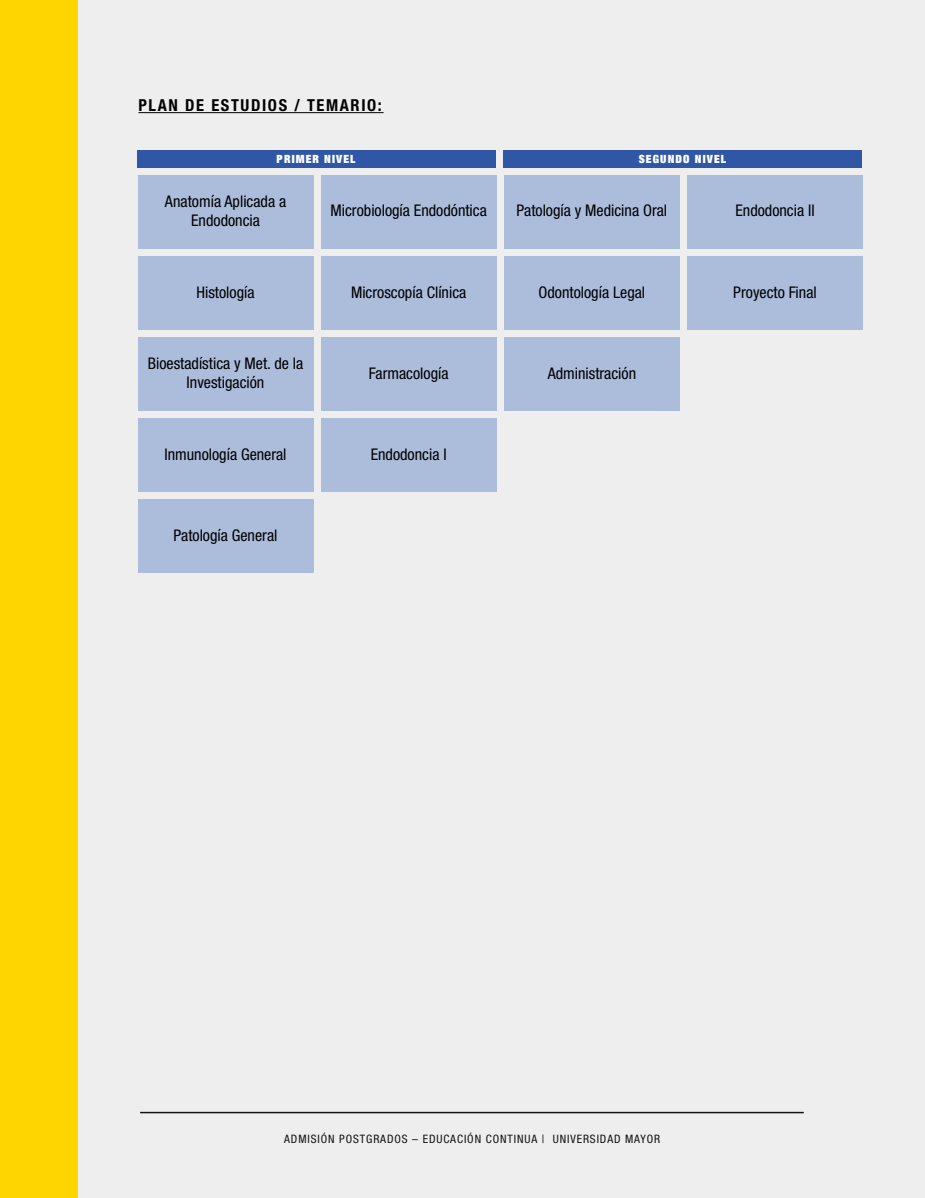
<style>
.page{position:relative;width:925px;height:1198px;background:#fff}
.page>*{position:absolute;margin:0;border:0;box-sizing:border-box;transform-origin:0 0}
.t1{font:700 condensed 16.5px "Helvetica Neue LT Std";letter-spacing:.1em;color:#000}
.t2{font:condensed 16.05px/19.4px "Helvetica Neue LT Std";color:#000;text-align:center}
.t3{font:condensed 11.55px "Helvetica Neue LT Std";letter-spacing:.08em;color:#141315}
.t4{font:900 condensed 11.4px "Helvetica Neue LT Std";letter-spacing:.1em;color:#fff}
</style>
<div class="page">
<div style="left:0;top:0;width:924px;height:1197px;background:#eee"></div>
<div style="left:0;top:0;width:77px;height:1197px;background:#ffd500"></div>
<hr style="left:140px;top:1111px;width:663px;height:2px;background:#141315">
<hr style="left:138px;top:112px;width:245px;height:1px;background:#000">
<div style="left:138px;top:175px;width:175px;height:73px;background:#acbcdb"></div>
<div style="left:321px;top:175px;width:175px;height:73px;background:#acbcdb"></div>
<div style="left:504px;top:175px;width:175px;height:73px;background:#acbcdb"></div>
<div style="left:687px;top:175px;width:175px;height:73px;background:#acbcdb"></div>
<div style="left:138px;top:256px;width:175px;height:73px;background:#acbcdb"></div>
<div style="left:321px;top:256px;width:175px;height:73px;background:#acbcdb"></div>
<div style="left:504px;top:256px;width:175px;height:73px;background:#acbcdb"></div>
<div style="left:687px;top:256px;width:175px;height:73px;background:#acbcdb"></div>
<div style="left:138px;top:337px;width:175px;height:73px;background:#acbcdb"></div>
<div style="left:321px;top:337px;width:175px;height:73px;background:#acbcdb"></div>
<div style="left:504px;top:337px;width:175px;height:73px;background:#acbcdb"></div>
<div style="left:138px;top:418px;width:175px;height:73px;background:#acbcdb"></div>
<div style="left:138px;top:499px;width:175px;height:73px;background:#acbcdb"></div>
<div style="left:321px;top:418px;width:175px;height:73px;background:#acbcdb"></div>
<div style="left:137px;top:150px;width:359px;height:17px;background:#2f57a6"></div>
<div style="left:503px;top:150px;width:359px;height:17px;background:#2f57a6"></div>
<p class="t1" style="left:138px;top:95px;width:245px">PLAN DE ESTUDIOS / TEMARIO:</p>
<p class="t4" style="left:276px;top:152px;width:80px">PRIMER NIVEL</p>
<p class="t4" style="left:638px;top:152px;width:89px">SEGUNDO NIVEL</p>
<p class="t2" style="left:165px;top:191px;width:123px">Anatomía Aplicada a<br>Endodoncia</p>
<p class="t2" style="left:330px;top:201px;width:158px">Microbiología Endodóntica</p>
<p class="t2" style="left:516px;top:201px;width:152px">Patología y Medicina Oral</p>
<p class="t2" style="left:735px;top:201px;width:81px">Endodoncia II</p>
<p class="t2" style="left:196px;top:282px;width:60px">Histología</p>
<p class="t2" style="left:351px;top:282px;width:117px">Microscopía Clínica</p>
<p class="t2" style="left:538px;top:282px;width:108px">Odontología Legal</p>
<p class="t2" style="left:733px;top:282px;width:85px">Proyecto Final</p>
<p class="t2" style="left:148px;top:353px;width:157px">Bioestadística y Met. de la<br>Investigación</p>
<p class="t2" style="left:368px;top:363px;width:81px">Farmacología</p>
<p class="t2" style="left:547px;top:363px;width:90px">Administración</p>
<p class="t2" style="left:164px;top:444px;width:124px">Inmunología General</p>
<p class="t2" style="left:370px;top:444px;width:77px">Endodoncia I</p>
<p class="t2" style="left:173px;top:525px;width:105px">Patología General</p>
<p class="t3" style="left:284px;top:1131px;width:377px">ADMISIÓN POSTGRADOS – EDUCACIÓN CONTINUA | UNIVERSIDAD MAYOR</p>
</div>
